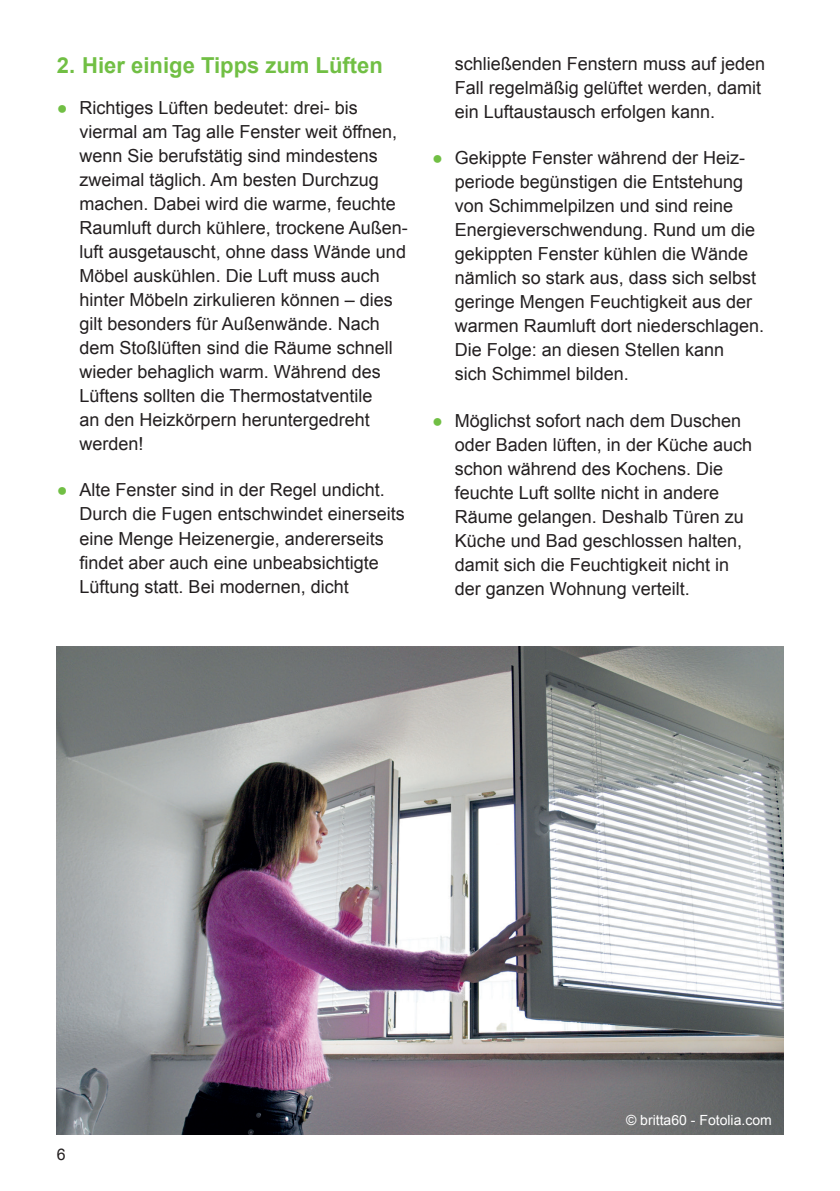
<style>
.page{position:relative;width:840px;height:1191px;background:#fff}
.page>*{position:absolute;margin:0;border:0;box-sizing:border-box;transform-origin:0 0}
.t1{font:700 22px "Arial";color:#71bf44}
.t2{font:18px/24px "Arial";color:#231f20}
.t3{font:16px "Arial";color:#231f20}
.t4{font:14px "Arial";color:#fff}
.s1{color:#71bf44}
</style>
<div class="page">
<img style="left:57px;top:646px;width:725px;height:488px">
<p class="t1" style="left:57px;top:50px;width:327px">2. Hier einige Tipps zum Lüften</p>
<p class="t2" style="left:79px;top:96px;width:330px;text-indent:-23px"><span class="s1">●</span> Richtiges Lüften bedeutet: drei- bis viermal am Tag alle Fenster weit öffnen, wenn Sie berufstätig sind mindestens zweimal täglich. Am besten Durchzug machen. Dabei wird die warme, feuchte Raumluft durch kühlere, trockene Außen&shy;luft ausgetauscht, ohne dass Wände und Möbel auskühlen. Die Luft muss auch hinter Möbeln zirkulieren können – dies gilt besonders für Außenwände. Nach dem Stoßlüften sind die Räume schnell wieder behaglich warm. Während des Lüftens sollten die Thermostatventile<br>an den Heizkörpern heruntergedreht werden!</p>
<p class="t2" style="left:79px;top:478px;width:327px;text-indent:-23px"><span class="s1">●</span> Alte Fenster sind in der Regel undicht.<br>Durch die Fugen entschwindet einerseits eine Menge Heizenergie, andererseits findet aber auch eine unbeabsichtigte Lüftung statt. Bei modernen, dicht</p>
<p class="t2" style="left:454px;top:52px;width:312px">schließenden Fenstern muss auf jeden<br>Fall regelmäßig gelüftet werden, damit ein Luftaustausch erfolgen kann.</p>
<p class="t2" style="left:454px;top:146px;width:311px;text-indent:-23px"><span class="s1">●</span> Gekippte Fenster während der Heiz&shy;periode begünstigen die Entstehung von Schimmelpilzen und sind reine Energieverschwendung. Rund um die gekippten Fenster kühlen die Wände nämlich so stark aus, dass sich selbst geringe Mengen Feuchtigkeit aus der warmen Raumluft dort niederschlagen.<br>Die Folge: an diesen Stellen kann<br>sich Schimmel bilden.</p>
<p class="t2" style="left:454px;top:409px;width:299px;text-indent:-23px"><span class="s1">●</span> Möglichst sofort nach dem Duschen oder Baden lüften, in der Küche auch schon während des Kochens. Die feuchte Luft sollte nicht in andere Räume gelangen. Deshalb Türen zu Küche und Bad geschlossen halten, damit sich die Feuchtigkeit nicht in der ganzen Wohnung verteilt.</p>
<p class="t3" style="left:57px;top:1144px;width:10px">6</p>
<p class="t4" style="left:625px;top:1110px;width:147px">© britta60 - Fotolia.com</p>
</div>
